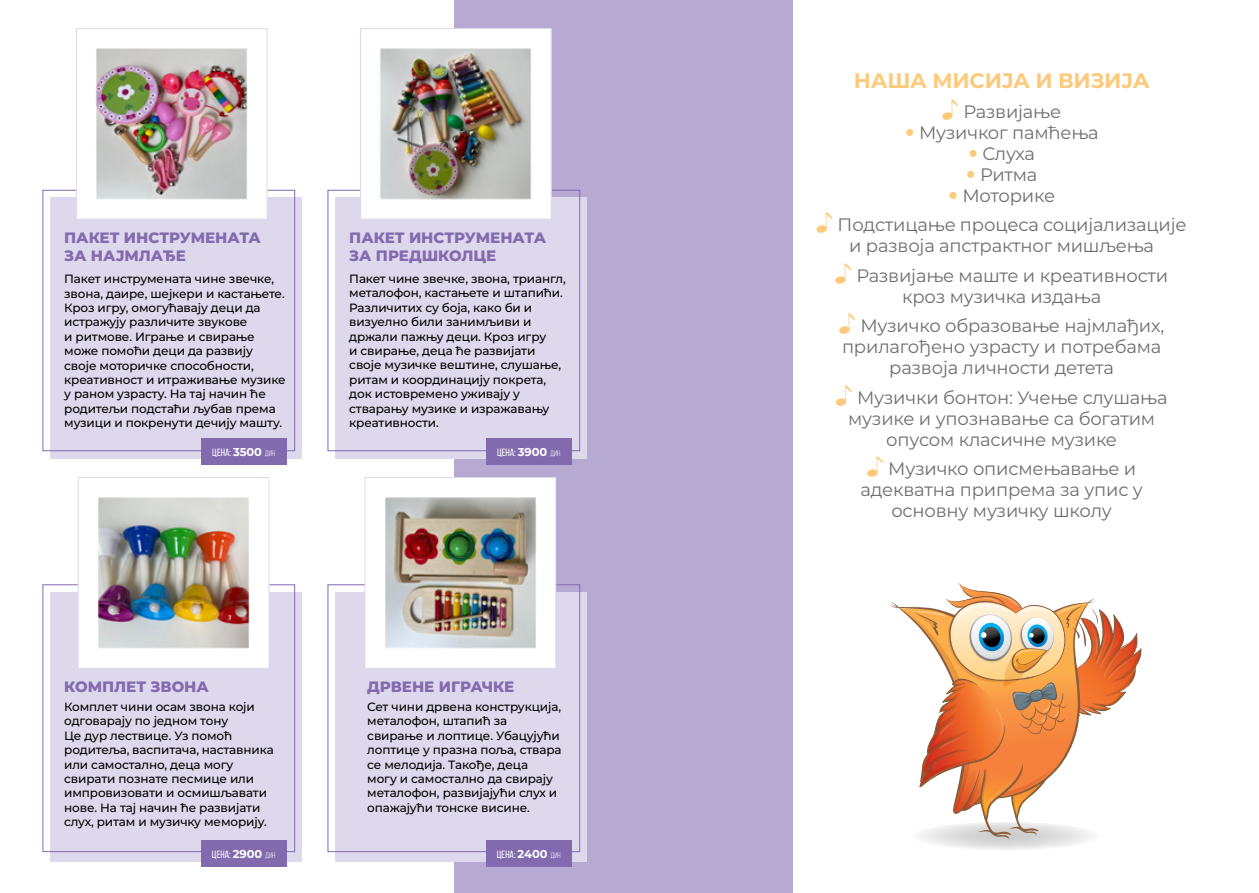
<style>
.page{position:relative;width:1259px;height:893px;background:#fff}
.page>*{position:absolute;margin:0;border:0;box-sizing:border-box;transform-origin:0 0}
.t1{font:700 21px "Montserrat";letter-spacing:-.01em;color:#fdca7b}
.t2{font:18px/21px "Montserrat";letter-spacing:-.01em;color:#6d6e71;text-align:center}
.t3{font:800 15px/18px "Montserrat";color:#826aaf}
.t4{font:500 12px/14.4px "Montserrat";letter-spacing:-.01em;color:#000}
.t5{font:10.5px "Bebas Neue";color:#fff}
.s1{font-family:"Montserrat";font-weight:700;font-size:11.4px}
.s2{font-size:8.1px}
</style>
<div class="page">
<div style="left:454px;top:0;width:338px;height:893px;background:#b6a9d2"></div>
<div style="left:50px;top:198px;width:252px;height:261px;background:#ddd8ec"></div>
<div style="left:50px;top:593px;width:252px;height:269px;background:#ddd8ec"></div>
<div style="left:335px;top:198px;width:252px;height:261px;background:#ddd8ec"></div>
<div style="left:335px;top:593px;width:252px;height:269px;background:#ddd8ec"></div>
<div style="left:43px;top:190px;width:252px;height:261px;border:1px solid #826aaf"></div>
<div style="left:43px;top:584px;width:252px;height:268px;border:1px solid #826aaf"></div>
<div style="left:327px;top:190px;width:253px;height:261px;border:1px solid #826aaf"></div>
<div style="left:327px;top:584px;width:253px;height:268px;border:1px solid #826aaf"></div>
<div style="left:201px;top:438px;width:85px;height:27px;background:#826aaf"></div>
<div style="left:201px;top:840px;width:85px;height:27px;background:#826aaf"></div>
<div style="left:486px;top:438px;width:85px;height:27px;background:#826aaf"></div>
<div style="left:486px;top:840px;width:85px;height:27px;background:#826aaf"></div>
<img style="left:76px;top:28px;width:192px;height:191px">
<img style="left:78px;top:477px;width:192px;height:191px">
<img style="left:364px;top:477px;width:192px;height:191px">
<img style="left:360px;top:28px;width:192px;height:191px">
<svg style="left:910px;top:822px;width:191px;height:28px"></svg>
<svg style="left:890px;top:582px;width:252px;height:257px"></svg>
<p class="t3" style="left:64px;top:228px;width:198px">ПАКЕТ ИНСТРУМЕНАТА<br>ЗА НАЈМЛАЂЕ</p>
<p class="t3" style="left:349px;top:228px;width:198px">ПАКЕТ ИНСТРУМЕНАТА<br>ЗА ПРЕДШКОЛЦЕ</p>
<p class="t4" style="left:64px;top:271px;width:223px">Пакет инструмената чине звечке, звона, даире, шеjкери и кастањете.<br>Кроз игру, омогућавају деци да истражују различите звукове<br>и ритмове. Играње и свирање може помоћи деци да развију своје моторичке способности, креативност и итраживање музике у раном узрасту. На тај начин ће родитељи подстаћи љубав према музици и покренути дечију машту.</p>
<p class="t4" style="left:349px;top:271px;width:218px">Пакет чине звечке, звона, триангл, металофон, кастањете и штапићи.<br>Различитих су боја, како би и визуелно били занимљиви и држали пажњу деци. Кроз игру<br>и свирање, деца ће развијати своје музичке вештине, слушање, ритам и координацију покрета, док истовремено уживају у стварању музике и изражавању креативности.</p>
<p class="t5" style="left:212px;top:446px;width:64px">ЦЕНА: <span class="s1">3500</span> <span class="s2">дин</span></p>
<p class="t5" style="left:497px;top:446px;width:65px">ЦЕНА: <span class="s1">3900</span> <span class="s2">дин</span></p>
<h1 class="t1" style="left:854px;top:66px;width:297px">НАША МИСИЈА И ВИЗИЈА</h1>
<h2 class="t2" style="left:942px;top:100px;width:121px"><sup>♪</sup> Развијање</h2>
<h2 class="t2" style="left:919px;top:121px;width:181px">Музичког памћења</h2>
<h2 class="t2" style="left:982px;top:142px;width:54px">Слуха</h2>
<h2 class="t2" style="left:980px;top:163px;width:59px">Ритма</h2>
<h2 class="t2" style="left:962px;top:184px;width:94px">Моторике</h2>
<h2 class="t2" style="left:816px;top:214px;width:371px"><sup>♪</sup> Подстицање процеса социјализације и развоја апстрактног мишљења</h2>
<h2 class="t2" style="left:835px;top:264px;width:334px"><sup>♪</sup> Развијање маште и креативности кроз музичка издања</h2>
<h2 class="t2" style="left:839px;top:315px;width:327px"><sup>♪</sup> Музичко образовање најмлађих, прилагођено узрасту и потребама развоја личности детета</h2>
<h2 class="t2" style="left:836px;top:386px;width:333px"><sup>♪</sup> Музички бонтон: Учење слушања музике и упознавање са богатим опусом класичне музике</h2>
<h2 class="t2" style="left:860px;top:458px;width:284px"><sup>♪</sup> Музичко описмењавање и адекватна припрема за упис у основну музичку школу</h2>
<p class="t3" style="left:64px;top:676px;width:146px">КОМПЛЕТ ЗВОНА</p>
<p class="t3" style="left:367px;top:676px;width:149px">ДРВЕНЕ ИГРАЧКЕ</p>
<p class="t4" style="left:64px;top:699px;width:211px">Комплет чини осам звона који одговарају по једном тону<br>Це дур лествице. Уз помоћ родитеља, васпитача, наставника или самостално, деца могу свирати познате песмице или импровизовати и осмишљавати нове. На тај начин ће развијати слух, ритам и музичку меморију.</p>
<p class="t4" style="left:367px;top:699px;width:196px">Сет чини дрвена конструкција, металофон, штапић за свирање и лоптице. Убацујући лоптице у празна поља, ствара се мелодија. Такође, деца<br>могу и самостално да свирају металофон, развијајући слух и опажајући тонске висине.</p>
<p class="t5" style="left:212px;top:848px;width:65px">ЦЕНА: <span class="s1">2900</span> <span class="s2">дин</span></p>
<p class="t5" style="left:497px;top:848px;width:65px">ЦЕНА: <span class="s1">2400</span> <span class="s2">дин</span></p>
</div>
